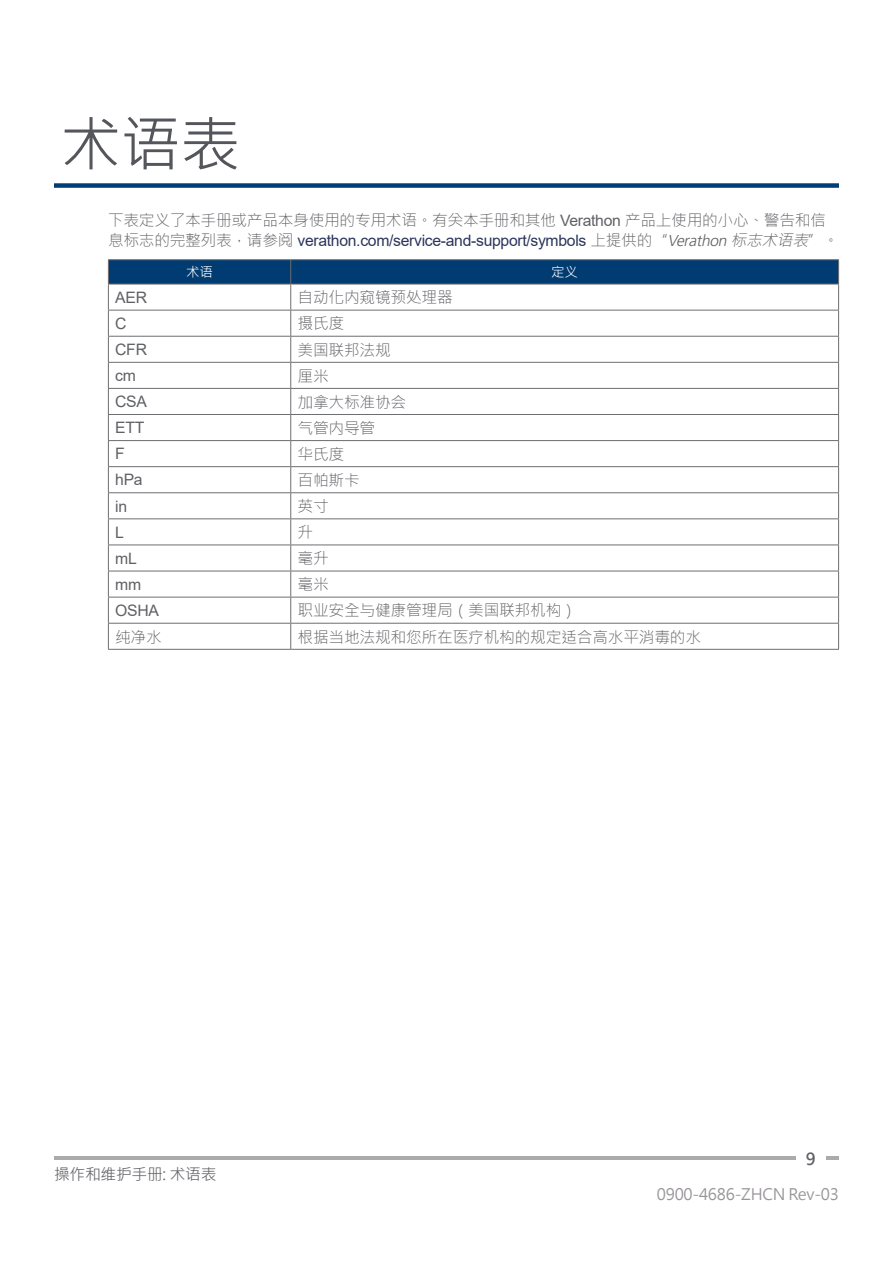
<style>
.page{position:relative;width:893px;height:1263px;background:#fff}
.page>*{position:absolute;margin:0;border:0;box-sizing:border-box;transform-origin:0 0}
.Heading_1{font:60px "Microsoft Jheng Hei";color:#54565b}
.t1{font:700 16.5px "Microsoft Jheng Hei";color:#606165}
.Body_Text{font:300 15.75px/19.5px "Microsoft Jheng Hei";letter-spacing:-.02em;color:#606165}
.Table_Text{font:300 15.75px "Microsoft Jheng Hei";letter-spacing:-.015em;color:#606165}
.Table_Text-2{font:15.75px "Arial";letter-spacing:-.015em;color:#606165}
.t2{font:15.75px "Microsoft Jheng Hei";letter-spacing:-.015em;color:#99969a}
.t3{font:15.75px "Microsoft Jheng Hei";letter-spacing:-.015em;color:#606165}
.Table_Header{font:13.5px "Microsoft Jheng Hei";color:#fff}
.s1{font-family:"Arial";font-weight:400}
.s2{font-family:"Arial";font-weight:400;color:#2b355c}
.s3{font-family:"Frutiger LT Std";font-style:italic}
.s4{font-style:italic}
</style>
<div class="page">
<hr style="left:54px;top:1156px;width:785px;height:3px;background:#adabaa">
<div style="left:796px;top:1151px;width:29px;height:14px;background:#fff"></div>
<div style="left:54px;top:183px;width:785px;height:5px;background:#003e75"></div>
<hr style="left:108px;top:259px;width:183px;height:1px;background:#6d6e71">
<hr style="left:291px;top:259px;width:548px;height:1px;background:#6d6e71">
<hr style="left:108px;top:649px;width:183px;height:1px;background:#6d6e71">
<svg style="left:108px;top:260px;width:731px;height:389px"></svg>
<hr style="left:291px;top:649px;width:548px;height:1px;background:#6d6e71">
<h1 class="Heading_1" style="left:61px;top:107px;width:181px">术语表</h1>
<p class="Body_Text" style="left:108px;top:211px;width:732px">下表定义了本手册或产品本身使用的专用术语。有关本手册和其他 <span class="s1">Verathon</span> 产品上使用的小心、警告和信息标志的完整列表，请参阅 <span class="s2">verathon.com/service-and-support/symbols</span> 上提供的“<span class="s3">Verathon</span> <span class="s4">标志术语表</span>”。</p>
<p class="Table_Header" style="left:186px;top:264px;width:28px">术语</p>
<p class="Table_Header" style="left:551px;top:264px;width:28px">定义</p>
<p class="Table_Text-2" style="left:115px;top:286px;width:33px">AER</p>
<p class="Table_Text" style="left:297px;top:288px;width:157px">自动化内窥镜预处理器</p>
<p class="Table_Text-2" style="left:115px;top:312px;width:13px">C</p>
<p class="Table_Text" style="left:297px;top:314px;width:48px">摄氏度</p>
<p class="Table_Text-2" style="left:115px;top:339px;width:33px">CFR</p>
<p class="Table_Text" style="left:297px;top:340px;width:95px">美国联邦法规</p>
<p class="Table_Text-2" style="left:115px;top:365px;width:22px">cm</p>
<p class="Table_Text" style="left:297px;top:366px;width:33px">厘米</p>
<p class="Table_Text-2" style="left:115px;top:391px;width:33px">CSA</p>
<p class="Table_Text" style="left:297px;top:392px;width:110px">加拿大标准协会</p>
<p class="Table_Text-2" style="left:115px;top:417px;width:31px">ETT</p>
<p class="Table_Text" style="left:297px;top:418px;width:79px">气管内导管</p>
<p class="Table_Text-2" style="left:115px;top:443px;width:11px">F</p>
<p class="Table_Text" style="left:297px;top:444px;width:48px">华氏度</p>
<p class="Table_Text-2" style="left:115px;top:469px;width:29px">hPa</p>
<p class="Table_Text" style="left:297px;top:470px;width:64px">百帕斯卡</p>
<p class="Table_Text-2" style="left:115px;top:495px;width:14px">in</p>
<p class="Table_Text" style="left:297px;top:496px;width:33px">英寸</p>
<p class="Table_Text-2" style="left:115px;top:521px;width:10px">L</p>
<p class="Table_Text" style="left:297px;top:522px;width:17px">升</p>
<p class="Table_Text-2" style="left:115px;top:547px;width:23px">mL</p>
<p class="Table_Text" style="left:297px;top:548px;width:33px">毫升</p>
<p class="Table_Text-2" style="left:115px;top:573px;width:28px">mm</p>
<p class="Table_Text" style="left:297px;top:574px;width:33px">毫米</p>
<p class="Table_Text-2" style="left:115px;top:599px;width:45px">OSHA</p>
<p class="Table_Text" style="left:297px;top:601px;width:281px">职业安全与健康管理局（美国联邦机构）</p>
<p class="Table_Text" style="left:115px;top:627px;width:48px">纯净水</p>
<p class="Table_Text" style="left:297px;top:627px;width:405px">根据当地法规和您所在医疗机构的规定适合高水平消毒的水</p>
<p class="t3" style="left:54px;top:1165px;width:164px">操作和维护手册: 术语表</p>
<p class="t1" style="left:806px;top:1148px;width:11px">9</p>
<p class="t2" style="left:657px;top:1185px;width:184px">0900-4686-ZHCN Rev-03</p>
</div>
